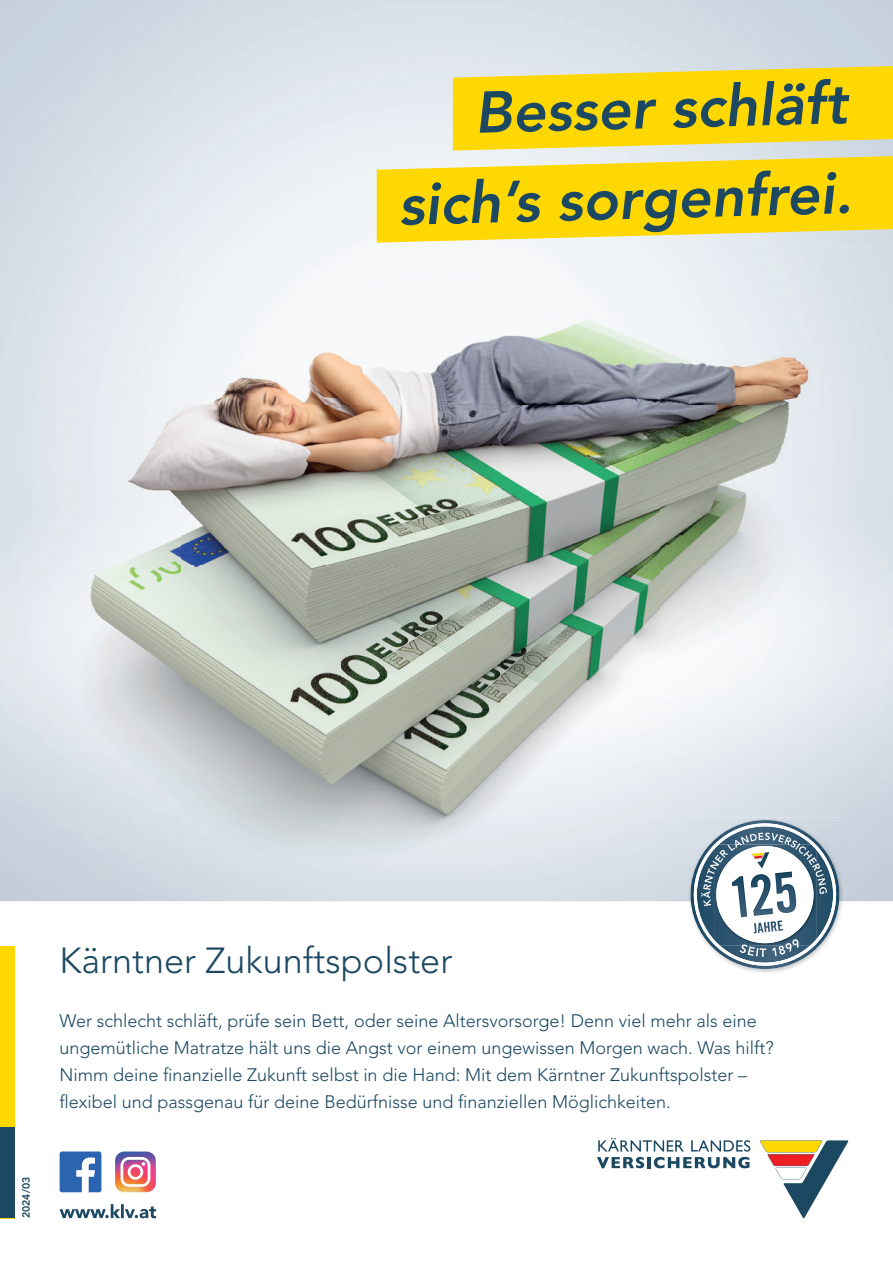
<style>
.page{position:relative;width:893px;height:1263px;background:#fff}
.page>*{position:absolute;margin:0;border:0;box-sizing:border-box;transform-origin:0 0}
.t1{font:italic 800 58.2px/89.6px "Avenir LT Pro";color:#1c4862;text-align:right}
.t2{font:300 36px "Avenir LT Pro";color:#1c4862}
.t3{font:300 18px/27px "Avenir LT Pro";color:#1c4862}
.t4{font:800 10.5px "Avenir LT Pro";color:#1c4862}
</style>
<div class="page">
<div style="left:0;top:946px;width:15px;height:272px;background:#ffd801"></div>
<div style="left:0;top:1127px;width:15px;height:91px;background:#1c4862"></div>
<svg style="left:597px;top:1138px;width:153px;height:30px"></svg>
<svg style="left:760px;top:1140px;width:88px;height:78px"></svg>
<svg style="left:60px;top:1151px;width:41px;height:41px"></svg>
<svg style="left:115px;top:1151px;width:41px;height:41px"></svg>
<svg style="left:60px;top:1204px;width:96px;height:14px"></svg>
<svg style="left:453px;top:57px;width:440px;height:92px;background:#f6d931"></svg>
<svg style="left:377px;top:149px;width:516px;height:94px;background:#f9dc36"></svg>
<img style="left:22px;top:246px;width:799px;height:479px">
<img style="left:22px;top:725px;width:639px;height:160px">
<div style="left:844px;top:832px;width:30px;height:53px;background:#c7d0db"></div>
<img style="left:688px;top:817px;width:156px;height:156px">
<svg style="left:690px;top:820px;width:149px;height:149px"></svg>
<h1 class="t1" style="left:394px;top:73px;width:455px;rotate:-2deg">Besser schläft sich’s sorgenfrei.</h1>
<p class="t4" style="left:20px;top:1218px;width:43px;rotate:-90deg">2024/03</p>
<h2 class="t2" style="left:60px;top:939px;width:394px">Kärntner Zukunftspolster</h2>
<p class="t3" style="left:60px;top:1007px;width:716px">Wer schlecht schläft, prüfe sein Bett, oder seine Altersvorsorge! Denn viel mehr als eine ungemütliche Matratze hält uns die Angst vor einem ungewissen Morgen wach. Was hilft?<br>Nimm deine finanzielle Zukunft selbst in die Hand: Mit dem Kärntner Zukunftspolster – flexibel und passgenau für deine Bedürfnisse und finanziellen Möglichkeiten.</p>
</div>
